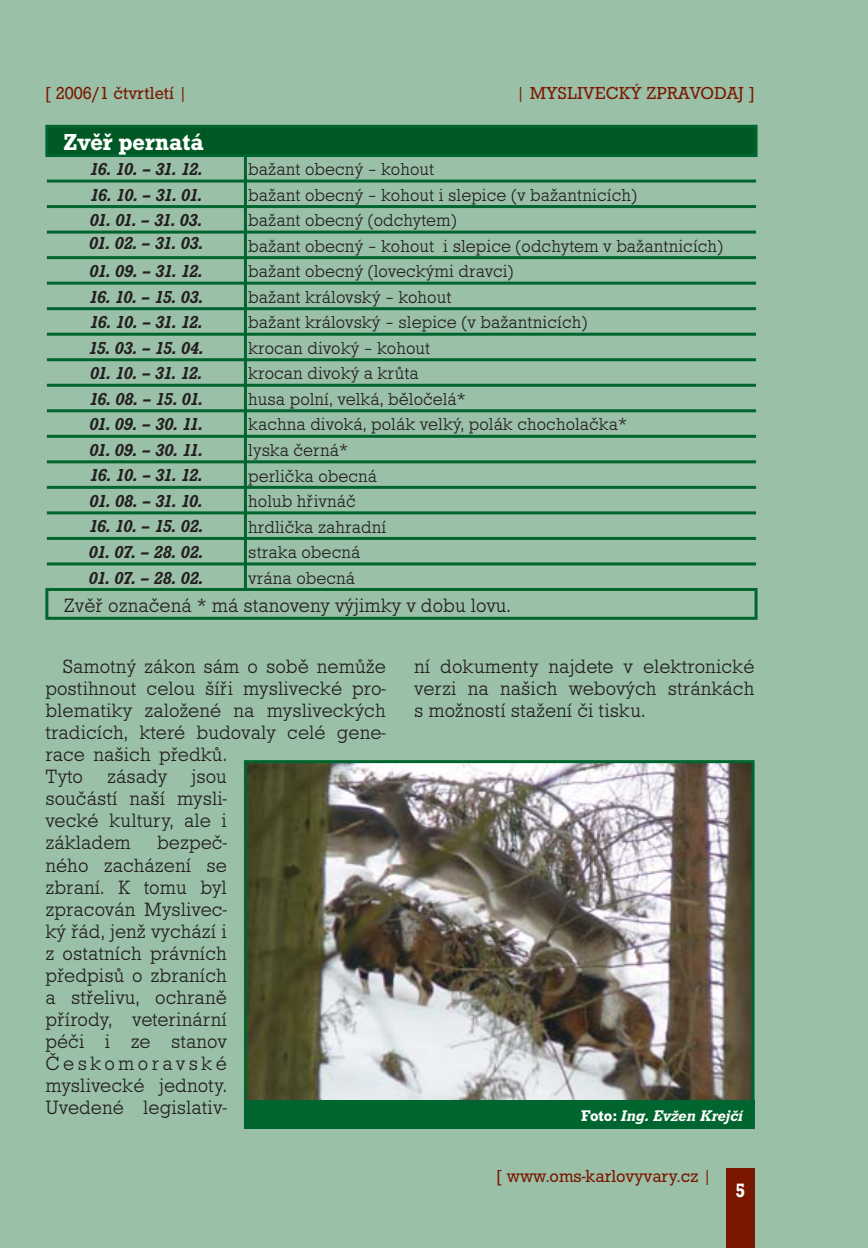
<style>
.page{position:relative;width:868px;height:1248px;background:#fff}
.page>*{position:absolute;margin:0;border:0;box-sizing:border-box;transform-origin:0 0}
.t1{font:500 24px "Roctus TEE";color:#fff}
.t2{font:20px/22px "Roctus TEE Ligh";color:#231f20;text-align:justify}
.t3{font:500 20px "Roctus TEE";color:#fff;scale:.9 1}
.t4{font:18px "Roctus TEE Ligh";color:#231f20}
.t5{font:italic 500 18px "Roctus TEE";letter-spacing:-.045em;color:#231f20}
.t6{font:18px "Roctus TEE";color:#7a1700}
.t7{font:italic 500 16px "Roctus TEE";color:#fff}
.s1{font-style:normal}
</style>
<div class="page">
<div style="left:1px;top:0;width:866px;height:1247px;background:#9bc0a8"></div>
<svg style="left:45px;top:125px;width:712px;height:494px"></svg>
<div style="left:726px;top:1168px;width:28px;height:79px;background:#7a1700"></div>
<img style="left:247px;top:763px;width:504px;height:337px">
<hr style="left:244px;top:761px;width:3px;height:366px;background:#00652e">
<hr style="left:751px;top:761px;width:3px;height:366px;background:#00652e">
<hr style="left:245px;top:760px;width:508px;height:3px;background:#00652e">
<div style="left:244px;top:1100px;width:510px;height:28px;background:#00652e"></div>
<p class="t6" style="left:45px;top:87px;width:144px">[ 2006/1 čtvrtletí |</p>
<p class="t6" style="left:516px;top:87px;width:240px">| MYSLIVECKÝ ZPRAVODAJ ]</p>
<p class="t1" style="left:64px;top:134px;width:141px">Zvěř pernatá</p>
<p class="t5" style="left:90px;top:163px;width:114px">16. 10. – 31. 12.</p>
<p class="t4" style="left:248px;top:163px;width:187px">bažant obecný – kohout</p>
<p class="t5" style="left:90px;top:189px;width:114px">16. 10. – 31. 01.</p>
<p class="t4" style="left:248px;top:189px;width:390px">bažant obecný – kohout i slepice (v bažantnicích)</p>
<p class="t5" style="left:90px;top:214px;width:114px">01. 01. – 31. 03.</p>
<p class="t4" style="left:248px;top:214px;width:210px">bažant obecný (odchytem)</p>
<p class="t5" style="left:89px;top:236px;width:115px">01. 02. – 31. 03.</p>
<p class="t4" style="left:248px;top:240px;width:476px">bažant obecný – kohout i slepice (odchytem v bažantnicích)</p>
<p class="t5" style="left:90px;top:265px;width:114px">01. 09. – 31. 12.</p>
<p class="t4" style="left:248px;top:265px;width:267px">bažant obecný (loveckými dravci)</p>
<p class="t5" style="left:89px;top:291px;width:116px">16. 10. – 15. 03.</p>
<p class="t4" style="left:248px;top:291px;width:205px">bažant královský – kohout</p>
<p class="t5" style="left:90px;top:316px;width:114px">16. 10. – 31. 12.</p>
<p class="t4" style="left:248px;top:316px;width:340px">bažant královský – slepice (v bažantnicích)</p>
<p class="t5" style="left:89px;top:342px;width:116px">15. 03. – 15. 04.</p>
<p class="t4" style="left:248px;top:342px;width:183px">krocan divoký – kohout</p>
<p class="t5" style="left:90px;top:367px;width:114px">01. 10. – 31. 12.</p>
<p class="t4" style="left:248px;top:367px;width:172px">krocan divoký a krůta</p>
<p class="t5" style="left:89px;top:393px;width:115px">16. 08. – 15. 01.</p>
<p class="t4" style="left:248px;top:393px;width:219px">husa polní, velká, běločelá*</p>
<p class="t5" style="left:89px;top:418px;width:115px">01. 09. – 30. 11.</p>
<p class="t4" style="left:248px;top:418px;width:380px">kachna divoká, polák velký, polák chocholačka*</p>
<p class="t5" style="left:89px;top:444px;width:115px">01. 09. – 30. 11.</p>
<p class="t4" style="left:248px;top:444px;width:101px">lyska černá*</p>
<p class="t5" style="left:90px;top:469px;width:114px">16. 10. – 31. 12.</p>
<p class="t4" style="left:248px;top:469px;width:130px">perlička obecná</p>
<p class="t5" style="left:90px;top:495px;width:115px">01. 08. – 31. 10.</p>
<p class="t4" style="left:248px;top:495px;width:109px">holub hřivnáč</p>
<p class="t5" style="left:89px;top:520px;width:116px">16. 10. – 15. 02.</p>
<p class="t4" style="left:248px;top:520px;width:140px">hrdlička zahradní</p>
<p class="t5" style="left:89px;top:546px;width:116px">01. 07. – 28. 02.</p>
<p class="t4" style="left:248px;top:546px;width:114px">straka obecná</p>
<p class="t5" style="left:89px;top:571px;width:116px">01. 07. – 28. 02.</p>
<p class="t4" style="left:248px;top:571px;width:108px">vrána obecná</p>
<p class="t2" style="left:64px;top:596px;width:448px">Zvěř označená * má stanoveny výjimky v dobu lovu.</p>
<p class="t2" style="left:45px;top:657px;width:342px;text-align:left;text-indent:17px">Samotný zákon sám o sobě nemůže postihnout celou šíři myslivecké pro&shy;blematiky založené na mysliveckých tradicích, které budovaly celé gene&shy;race našich předků.<br>Tyto zásady jsou<br>součástí naší mysli-<br>vecké kultury, ale i<br>základem</p>
<p class="t2" style="left:45px;top:833px;width:183px;text-indent:112px">bezpeč&shy;ného zacházení se zbraní. K tomu byl zpracován Myslivec&shy;ký řád, jenž vychází i z ostatních právních předpisů o zbraních a střelivu, ochraně přírody, veterinární péči i ze stanov Českomoravské myslivecké jednoty.<br>Uvedené legislativ-</p>
<p class="t2" style="left:414px;top:657px;width:342px">ní dokumenty najdete v elektronické verzi na našich webových stránkách s možností stažení či tisku.</p>
<p class="t7" style="left:581px;top:1110px;width:163px"><span class="s1">Foto:</span> Ing. Evžen Krejčí</p>
<p class="t6" style="left:496px;top:1170px;width:217px">[ www.oms-karlovyvary.cz |</p>
<p class="t3" style="left:735px;top:1183px;width:11px">5</p>
</div>
